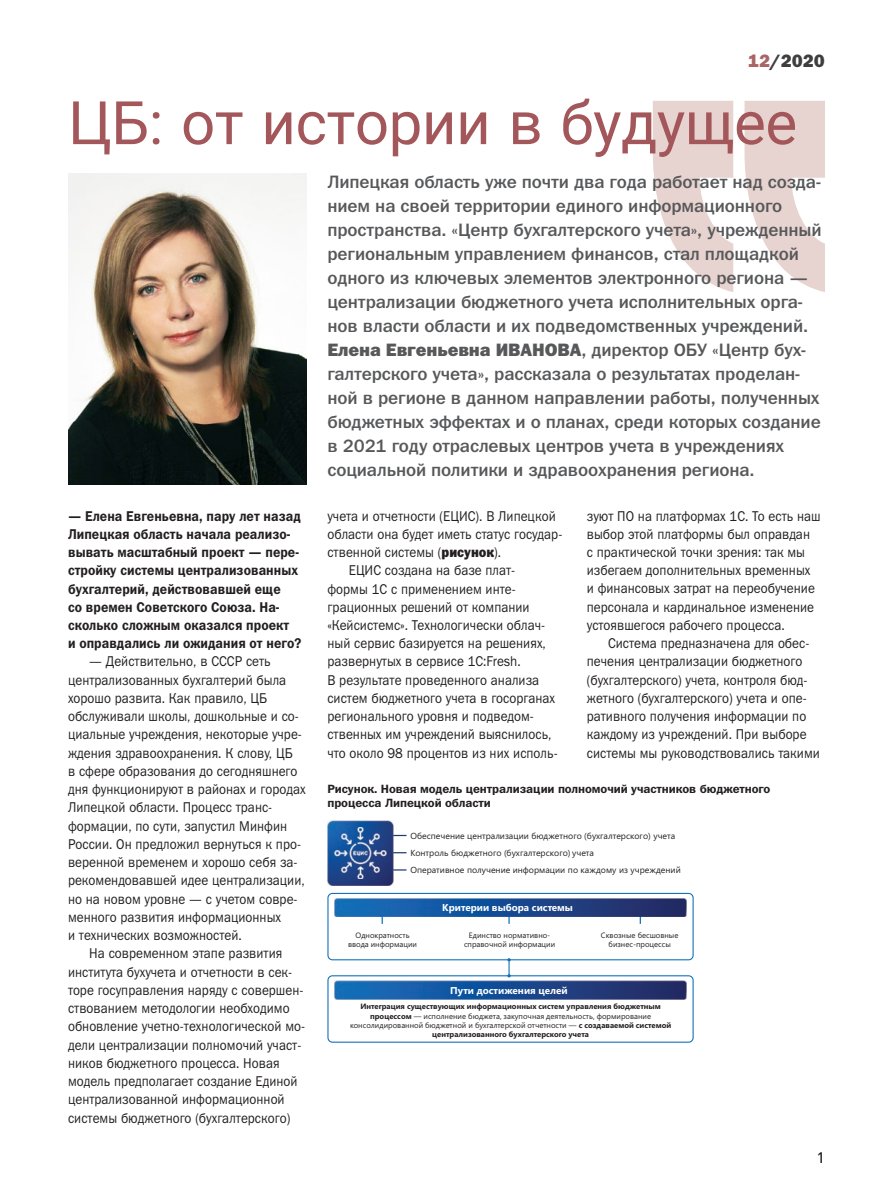
<style>
.page{position:relative;width:893px;height:1191px;background:#fff}
.page>*{position:absolute;margin:0;border:0;box-sizing:border-box;transform-origin:0 0}
.t1{font:60px "Roboto";letter-spacing:-.005em;color:#a3575a}
.t2{font:500 18px/24px "Franklin Gothic ITC";letter-spacing:-.005em;color:#57585a}
.t3{font:800 18px "Franklin Gothic ITC";color:#3e3e3f}
.t4{font:500 15px "DIN Pro";color:#231f20}
.t5{font:14.25px/18.3px "Franklin Gothic ITC";letter-spacing:.005em;color:#231f20;scale:.9 1}
.t6{font:600 14.25px/18.3px "Franklin Gothic ITC";letter-spacing:.005em;color:#231f20;scale:.9 1}
.t7{font:600 12px/14.4px "Franklin Gothic ITC";letter-spacing:-.005em;color:#231f20}
.t8{font:700 9.9px "Segoe UI";color:#fff}
.t9{font:8.85px/17.1px "Segoe UI";color:#231f20}
.t10{font:700 7.65px/9.3px "Segoe UI";color:#231f20;text-align:center}
.t11{font:7.65px/9.3px "Segoe UI";color:#231f20;text-align:center}
.s1{color:#aa6565}
.s2{font-weight:800}
.s3{font-weight:400}
</style>
<div class="page">
<svg style="left:653px;top:101px;width:172px;height:191px"></svg>
<img style="left:68px;top:174px;width:238px;height:310px">
<svg style="left:508px;top:916px;width:2px;height:8px"></svg>
<div style="left:327px;top:893px;width:367px;height:67px;border:1px solid #1170b9;border-radius:4px"></div>
<img style="left:335px;top:898px;width:351px;height:18px">
<img style="left:327px;top:820px;width:66px;height:65px">
<img style="left:335px;top:827px;width:51px;height:51px">
<svg style="left:393px;top:835px;width:14px;height:1px"></svg>
<svg style="left:393px;top:852px;width:14px;height:1px"></svg>
<svg style="left:393px;top:869px;width:14px;height:1px"></svg>
<div style="left:327px;top:975px;width:367px;height:67px;border:1px solid #1170b9;border-radius:4px"></div>
<img style="left:335px;top:980px;width:351px;height:19px">
<svg style="left:507px;top:958px;width:4px;height:19px"></svg>
<p class="t3" style="left:748px;top:50px;width:78px"><span class="s1">12</span>/2020</p>
<h1 class="t1" style="left:68px;top:81px;width:731px">ЦБ: от истории в будущее</h1>
<p class="t2" style="left:327px;top:170px;width:496px">Липецкая область уже почти два года работает над созда&shy;нием на своей территории единого информационного пространства. «Центр бухгалтерского учета», учрежденный региональным управлением финансов, стал площадкой одного из ключевых элементов электронного региона — централизации бюджетного учета исполнительных орга&shy;нов власти области и их подведомственных учреждений.<br><span class="s2">Елена Евгеньевна ИВАНОВА</span>, директор ОБУ «Центр бух&shy;галтерского учета», рассказала о результатах проделан&shy;ной в регионе в данном направлении работы, полученных бюджетных эффектах и о планах, среди которых создание в 2021 году отраслевых центров учета в учреждениях социальной политики и здравоохранения региона.</p>
<p class="t6" style="left:68px;top:507px;width:261px">— Елена Евгеньевна, пару лет назад Липецкая область начала реализо&shy;вывать масштабный проект — пере&shy;стройку системы централизованных бухгалтерий, действовавшей еще<br>со времен Советского Союза. На&shy;сколько сложным оказался проект<br>и оправдались ли ожидания от него?</p>
<p class="t5" style="left:89px;top:652px;width:203px">— Действительно, в СССР сеть</p>
<p class="t5" style="left:68px;top:670px;width:244px">централизованных бухгалтерий была</p>
<p class="t5" style="left:68px;top:689px;width:223px">хорошо развита. Как правило, ЦБ</p>
<p class="t5" style="left:68px;top:707px;width:258px">обслуживали школы, дошкольные и со-</p>
<p class="t5" style="left:68px;top:725px;width:261px">циальные учреждения, некоторые учре-</p>
<p class="t5" style="left:68px;top:743px;width:251px">ждения здравоохранения. К слову, ЦБ</p>
<p class="t5" style="left:68px;top:762px;width:256px">в сфере образования до сегодняшнего</p>
<p class="t5" style="left:68px;top:780px;width:266px">дня функционируют в районах и городах</p>
<p class="t5" style="left:68px;top:798px;width:228px">Липецкой области. Процесс транс-</p>
<p class="t5" style="left:68px;top:816px;width:245px">формации, по сути, запустил Минфин</p>
<p class="t5" style="left:68px;top:835px;width:260px">России. Он предложил вернуться к про-</p>
<p class="t5" style="left:68px;top:853px;width:257px">веренной временем и хорошо себя за-</p>
<p class="t5" style="left:68px;top:871px;width:265px">рекомендовавшей идее централизации,</p>
<p class="t5" style="left:68px;top:889px;width:257px">но на новом уровне — с учетом совре-</p>
<p class="t5" style="left:68px;top:908px;width:238px">менного развития информационных</p>
<p class="t5" style="left:68px;top:926px;width:195px">и технических возможностей.</p>
<p class="t5" style="left:89px;top:944px;width:216px">На современном этапе развития</p>
<p class="t5" style="left:68px;top:962px;width:251px">института бухучета и отчетности в сек-</p>
<p class="t5" style="left:68px;top:981px;width:263px">торе госуправления наряду с совершен-</p>
<p class="t5" style="left:68px;top:999px;width:248px">ствованием методологии необходимо</p>
<p class="t5" style="left:68px;top:1017px;width:265px">обновление учетно-технологической мо-</p>
<p class="t5" style="left:68px;top:1035px;width:261px">дели централизации полномочий участ-</p>
<p class="t5" style="left:68px;top:1054px;width:237px">ников бюджетного процесса. Новая</p>
<p class="t5" style="left:68px;top:1072px;width:257px">модель предполагает создание Единой</p>
<p class="t5" style="left:68px;top:1090px;width:242px">централизованной информационной</p>
<p class="t5" style="left:68px;top:1108px;width:248px">системы бюджетного (бухгалтерского)</p>
<p class="t5" style="left:327px;top:506px;width:255px">учета и отчетности (ЕЦИС). В Липецкой</p>
<p class="t5" style="left:327px;top:525px;width:263px">области она будет иметь статус государ-</p>
<p class="t5" style="left:327px;top:543px;width:195px">ственной системы (<span class="s2">рисунок</span>).</p>
<p class="t5" style="left:349px;top:561px;width:187px">ЕЦИС создана на базе плат-</p>
<p class="t5" style="left:327px;top:579px;width:211px">формы 1С с применением инте-</p>
<p class="t5" style="left:327px;top:597px;width:226px">грационных решений от компании</p>
<p class="t5" style="left:327px;top:616px;width:243px">«Кейсистемс». Технологически облач-</p>
<p class="t5" style="left:327px;top:634px;width:244px">ный сервис базируется на решениях,</p>
<p class="t5" style="left:327px;top:652px;width:216px">развернутых в сервисе 1С:Fresh.</p>
<p class="t5" style="left:327px;top:670px;width:237px">В результате проведенного анализа</p>
<p class="t5" style="left:327px;top:689px;width:255px">систем бюджетного учета в госорганах</p>
<p class="t5" style="left:327px;top:707px;width:231px">регионального уровня и подведом-</p>
<p class="t5" style="left:327px;top:725px;width:251px">ственных им учреждений выяснилось,</p>
<p class="t5" style="left:327px;top:743px;width:257px">что около 98 процентов из них исполь-</p>
<p class="t5" style="left:587px;top:506px;width:261px">зуют ПО на платформах 1С. То есть наш выбор этой платформы был оправдан<br>с практической точки зрения: так мы избегаем дополнительных временных и финансовых затрат на переобучение персонала и кардинальное изменение устоявшегося рабочего процесса.</p>
<p class="t5" style="left:587px;top:634px;width:260px;text-indent:21px">Система предназначена для обес&shy;печения централизации бюджетного (бухгалтерского) учета, контроля бюд&shy;жетного (бухгалтерского) учета и опе&shy;ративного получения информации по каждому из учреждений. При выборе системы мы руководствовались такими</p>
<p class="t7" style="left:327px;top:782px;width:445px">Рисунок. Новая модель централизации полномочий участников бюджетного процесса Липецкой области</p>
<p class="t9" style="left:410px;top:826px;width:272px">Обеспечение централизации бюджетного (бухгалтерского) учета<br>Контроль бюджетного (бухгалтерского) учета<br>Оперативное получение информации по каждому из учреждений</p>
<p class="t8" style="left:442px;top:898px;width:132px">Критерии выбора системы</p>
<p class="t11" style="left:348px;top:929px;width:71px">Однократность ввода информации</p>
<p class="t11" style="left:464px;top:929px;width:93px">Единство нормативно&shy;справочной информации</p>
<p class="t11" style="left:601px;top:929px;width:79px">Сквозные бесшовные бизнес-процессы</p>
<p class="t8" style="left:450px;top:980px;width:119px">Пути достижения целей</p>
<p class="t10" style="left:350px;top:1001px;width:323px">Интеграция существующих информационных систем управления бюджетным процессом <span class="s3">— исполнение бюджета, закупочная деятельность, формирование консолидированной бюджетной и бухгалтерской отчетности —</span> с создаваемой системой централизованного бухгалтерского учета</p>
<p class="t4" style="left:817px;top:1145px;width:9px">1</p>
</div>
